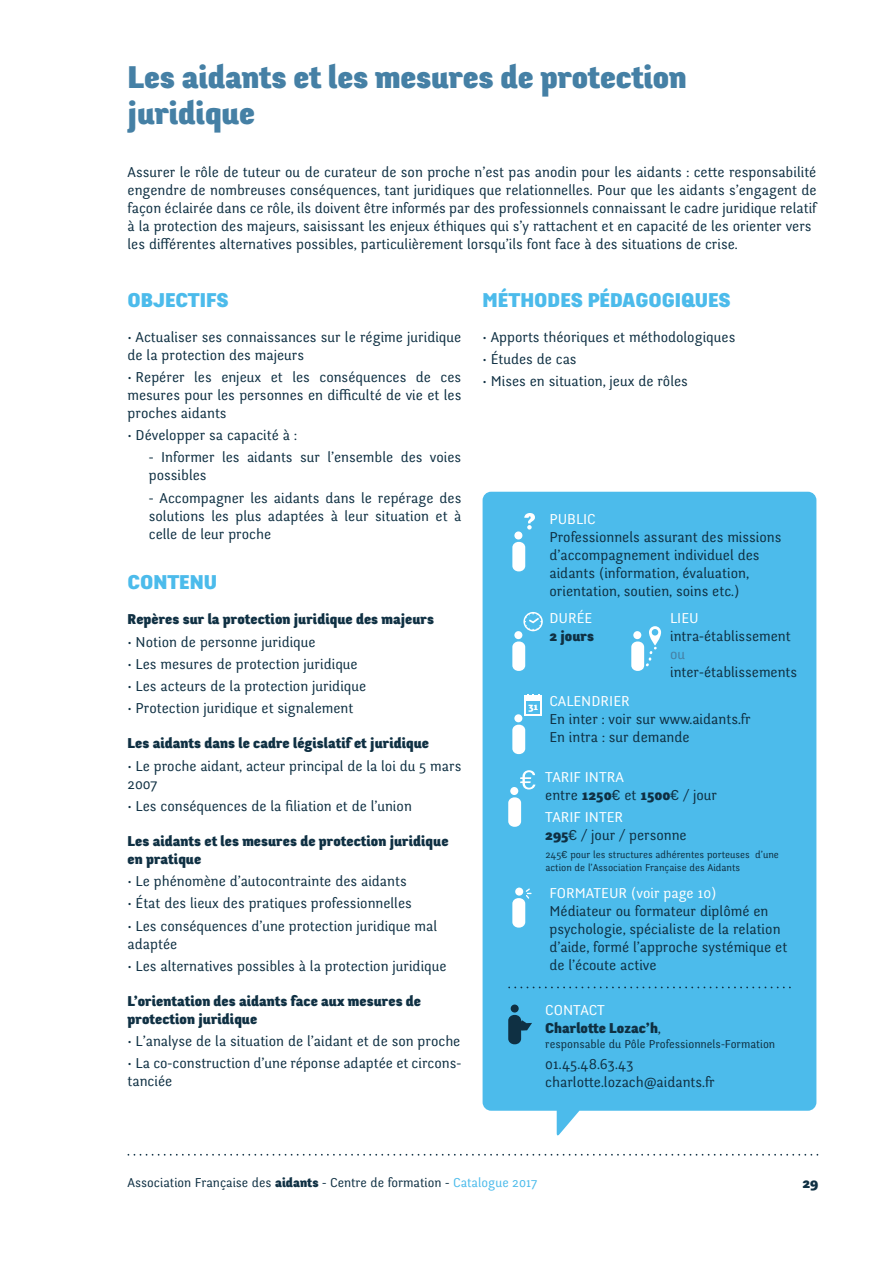
<style>
.page{position:relative;width:893px;height:1263px;background:#fff}
.page>*{position:absolute;margin:0;border:0;box-sizing:border-box;transform-origin:0 0}
.t1{font:33px/36px "Fengardo Black Beta";letter-spacing:-.01em;color:#4580a5}
.t2{font:21px "Fengardo Black Beta";color:#4cbbeb}
.t3{font:15px/18px "Fengardo";color:#0f3043}
.t4{font:15px/18px "Fengardo Black Beta";color:#0f3043}
.t5{font:15px "Fengardo";color:#fff}
.t6{font:15px "Fengardo";color:#4580a5}
.t7{font:13.5px "Fengardo";color:#0f3043}
.t8{font:12px "Fengardo";color:#0f3043}
.t9{font:10.5px/13.5px "Fengardo";color:#0f3043}
.t10{font:10.5px "Fengardo Black Beta";color:#fff}
.s1{color:#fff}
.s2{font-family:"Fengardo Black Beta"}
.s3{font-family:"Fengardo"}
.s4{color:#4cbbeb}
</style>
<div class="page">
<svg style="left:128px;top:1154px;width:690px;height:2px"></svg>
<div style="left:483px;top:492px;width:333px;height:644px;background:#4cbbeb"></div>
<svg style="left:509px;top:986px;width:282px;height:2px"></svg>
<div style="left:515px;top:887px;width:8px;height:9px;background:#fff;border-radius:50%"></div>
<svg style="left:526px;top:888px;width:6px;height:11px"></svg>
<div style="left:512px;top:898px;width:13px;height:29px;background:#fff;border-radius:6px"></div>
<div style="left:512px;top:542px;width:13px;height:29px;background:#fff;border-radius:6px"></div>
<div style="left:514px;top:531px;width:8px;height:8px;background:#fff;border-radius:50%"></div>
<svg style="left:524px;top:513px;width:11px;height:17px"></svg>
<div style="left:512px;top:641px;width:13px;height:30px;background:#fff;border-radius:6px"></div>
<div style="left:514px;top:631px;width:8px;height:8px;background:#fff;border-radius:50%"></div>
<svg style="left:523px;top:612px;width:20px;height:19px"></svg>
<div style="left:631px;top:641px;width:13px;height:30px;background:#fff;border-radius:6px"></div>
<div style="left:633px;top:631px;width:8px;height:8px;background:#fff;border-radius:50%"></div>
<svg style="left:638px;top:626px;width:23px;height:45px"></svg>
<div style="left:508px;top:1015px;width:13px;height:29px;background:#0f3043;border-radius:6px"></div>
<div style="left:511px;top:1004px;width:8px;height:8px;background:#0f3043;border-radius:50%"></div>
<svg style="left:521px;top:1020px;width:11px;height:10px"></svg>
<div style="left:512px;top:725px;width:13px;height:29px;background:#fff;border-radius:6px"></div>
<div style="left:514px;top:714px;width:8px;height:8px;background:#fff;border-radius:50%"></div>
<div style="left:524px;top:696px;width:18px;height:20px;background:#fff"></div>
<div style="left:526px;top:701px;width:14px;height:12px;background:#4cbbeb"></div>
<svg style="left:526px;top:694px;width:14px;height:2px"></svg>
<div style="left:508px;top:797px;width:13px;height:30px;background:#fff;border-radius:6px"></div>
<div style="left:510px;top:787px;width:8px;height:8px;background:#fff;border-radius:50%"></div>
<svg style="left:520px;top:770px;width:15px;height:19px"></svg>
<h1 class="t1" style="left:128px;top:59px;width:561px">Les aidants et les mesures de protection juridique</h1>
<p class="t3" style="left:128px;top:163px;width:690px">Assurer le rôle de tuteur ou de curateur de son proche n’est pas anodin pour les aidants : cette responsabilité engendre de nombreuses conséquences, tant juridiques que relationnelles. Pour que les aidants s’engagent de façon éclairée dans ce rôle, ils doivent être informés par des professionnels connaissant le cadre juridique relatif à la protection des majeurs, saisissant les enjeux éthiques qui s’y rattachent et en capacité de les orienter vers les différentes alternatives possibles, particulièrement lorsqu’ils font face à des situations de crise.</p>
<h2 class="t2" style="left:128px;top:287px;width:103px">OBJECTIFS</h2>
<p class="t3" style="left:128px;top:328px;width:335px">• Actualiser ses connaissances sur le régime juridique de la protection des majeurs</p>
<p class="t3" style="left:128px;top:368px;width:335px;text-align:justify">• Repérer les enjeux et les conséquences de ces mesures pour les personnes en difficulté de vie et les proches aidants</p>
<p class="t3" style="left:128px;top:426px;width:171px">• Développer sa capacité à :</p>
<p class="t3" style="left:149px;top:449px;width:314px">- Informer les aidants sur l’ensemble des voies possibles</p>
<p class="t3" style="left:149px;top:489px;width:314px;text-align:justify">- Accompagner les aidants dans le repérage des solutions les plus adaptées à leur situation et à celle de leur proche</p>
<h2 class="t2" style="left:128px;top:570px;width:91px">CONTENU</h2>
<p class="t4" style="left:128px;top:610px;width:308px">Repères sur la protection juridique des majeurs</p>
<p class="t3" style="left:128px;top:633px;width:190px">• Notion de personne juridique</p>
<p class="t3" style="left:128px;top:655px;width:232px">• Les mesures de protection juridique</p>
<p class="t3" style="left:128px;top:677px;width:240px">• Les acteurs de la protection juridique</p>
<p class="t3" style="left:128px;top:700px;width:227px">• Protection juridique et signalement</p>
<p class="t4" style="left:128px;top:734px;width:303px">Les aidants dans le cadre législatif et juridique</p>
<p class="t3" style="left:128px;top:757px;width:335px">• Le proche aidant, acteur principal de la loi du 5 mars<br>2007</p>
<p class="t3" style="left:128px;top:797px;width:286px">• Les conséquences de la filiation et de l’union</p>
<p class="t4" style="left:128px;top:832px;width:322px">Les aidants et les mesures de protection juridique en pratique</p>
<p class="t3" style="left:128px;top:872px;width:281px">• Le phénomène d’autocontrainte des aidants</p>
<p class="t3" style="left:128px;top:895px;width:286px">• État des lieux des pratiques professionnelles</p>
<p class="t3" style="left:128px;top:917px;width:311px">• Les conséquences d’une protection juridique mal adaptée</p>
<p class="t3" style="left:128px;top:957px;width:321px">• Les alternatives possibles à la protection juridique</p>
<p class="t4" style="left:128px;top:992px;width:295px">L’orientation des aidants face aux mesures de protection juridique</p>
<p class="t3" style="left:128px;top:1032px;width:334px">• L’analyse de la situation de l’aidant et de son proche</p>
<p class="t3" style="left:128px;top:1055px;width:335px">• La co-construction d’une réponse adaptée et circons&shy;tanciée</p>
<h2 class="t2" style="left:483px;top:287px;width:250px">MÉTHODES PÉDAGOGIQUES</h2>
<p class="t3" style="left:483px;top:328px;width:254px">• Apports théoriques et méthodologiques</p>
<p class="t3" style="left:483px;top:350px;width:96px">• Études de cas</p>
<p class="t3" style="left:483px;top:372px;width:207px">• Mises en situation, jeux de rôles</p>
<p class="t10" style="left:528px;top:700px;width:11px">31</p>
<p class="t5" style="left:549px;top:510px;width:48px">PUBLIC</p>
<p class="t3" style="left:549px;top:528px;width:234px">Professionnels assurant des missions d’accompagnement individuel des aidants (information, évaluation, orientation, soutien, soins etc.)</p>
<p class="t5" style="left:549px;top:609px;width:44px">DURÉE</p>
<p class="t4" style="left:549px;top:627px;width:46px">2 jours</p>
<p class="t5" style="left:670px;top:609px;width:30px">LIEU</p>
<p class="t3" style="left:670px;top:627px;width:122px">intra-établissement</p>
<p class="t6" style="left:670px;top:645px;width:17px">ou</p>
<p class="t3" style="left:670px;top:663px;width:129px">inter-établissements</p>
<p class="t5" style="left:549px;top:692px;width:82px">CALENDRIER</p>
<p class="t3" style="left:549px;top:710px;width:203px">En inter : voir sur www.aidants.fr<br>En intra : sur demande</p>
<p class="t3" style="left:545px;top:768px;width:173px"><span class="s1">TARIF INTRA<br></span>entre <span class="s2">1250</span>€ et <span class="s2">1500</span>€ / jour</p>
<p class="t3" style="left:545px;top:809px;width:143px"><span class="s1">TARIF INTER<br></span><span class="s2">295</span>€ / jour / personne</p>
<p class="t9" style="left:545px;top:848px;width:235px">245€ pour les structures adhérentes porteuses d’une action de l’Association Française des Aidants</p>
<p class="t5" style="left:549px;top:885px;width:168px">FORMATEUR (voir page 10)</p>
<p class="t3" style="left:549px;top:903px;width:239px">Médiateur ou formateur diplômé en psychologie, spécialiste de la relation d’aide, formé l’approche systémique et de l’écoute active</p>
<p class="t5" style="left:545px;top:1002px;width:61px">CONTACT</p>
<p class="t4" style="left:545px;top:1019px;width:117px">Charlotte Lozac’h<span class="s3">,</span></p>
<p class="t8" style="left:545px;top:1037px;width:231px">responsable du Pôle Professionnels-Formation</p>
<p class="t3" style="left:545px;top:1056px;width:171px">01.45.48.63.43 charlotte.lozach@aidants.fr</p>
<p class="t7" style="left:128px;top:1174px;width:411px">Association Française des <span class="s2">aidants</span> - Centre de formation - <span class="s4">Catalogue 2017</span></p>
<p class="t4" style="left:802px;top:1174px;width:17px">29</p>
</div>
